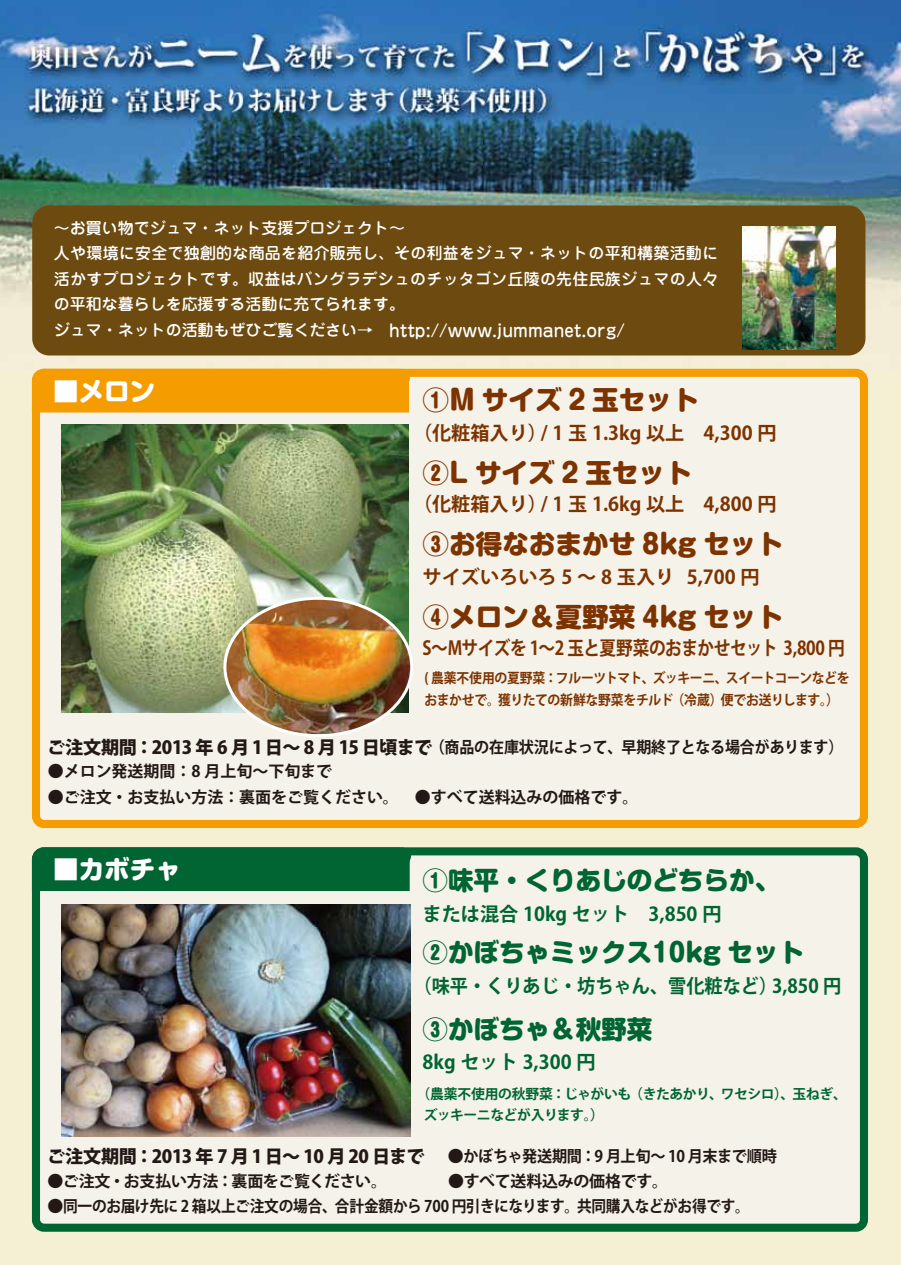
<style>
.page{position:relative;width:901px;height:1265px;background:#fff}
.page>*{position:absolute;margin:0;border:0;box-sizing:border-box;transform-origin:0 0}
.t1{font:800 26.55px "Shin M Go Pro";color:#7c3300}
.t2{font:800 25.5px "Shin M Go Pro";color:#006532}
.t3{font:800 25.5px "Shin M Go Pro";color:#fff}
.t4{font:700 19.2px "Koz Go Pro";color:#7c3300}
.t5{font:700 19.2px "Koz Go Pro";color:#006532}
.t6{font:700 19.2px "Koz Go Pro";letter-spacing:-.025em;color:#7c3300;scale:.87 1}
.t7{font:700 19.2px "Koz Go Pro";color:#006532;scale:.95 1}
.t8{font:800 18px "Koz Go Pro";letter-spacing:-.02em;color:#221815}
.t9{font:500 16.95px "Jun 34 Pro";color:#fff}
.t10{font:700 15.9px "Koz Go Pro";letter-spacing:-.015em;color:#221815}
.t11{font:500 15.9px/25.5px "Jun 34 Pro";letter-spacing:.015em;color:#fff}
.t12{font:700 15.9px "Koz Go Pro";letter-spacing:-.015em;color:#221815;scale:.94 1}
.t13{font:700 13.8px/21.3px "Koz Go Pro";letter-spacing:-.03em;color:#7c3300;scale:.93 1}
.t14{font:700 13.8px/21.3px "Koz Go Pro";letter-spacing:-.03em;color:#006532}
.s1{font-size:15.9px}
.s2{font-weight:800;font-size:18px}
.s3{font-weight:800}
</style>
<div class="page">
<img style="left:0;top:0;width:900px;height:1265px">
<div style="left:36px;top:373px;width:827px;height:451px;background:#f5f2e9;border-radius:8px"></div>
<div style="left:32px;top:369px;width:835px;height:459px;border:8px solid #f49c00;border-radius:8px"></div>
<svg style="left:28px;top:365px;width:385px;height:51px;background:#f4a922"></svg>
<div style="left:32px;top:205px;width:833px;height:150px;background:#6c4a10;border-radius:17px"></div>
<img style="left:742px;top:226px;width:93px;height:123px">
<img style="left:62px;top:425px;width:346px;height:287px">
<img style="left:225px;top:598px;width:186px;height:137px">
<div style="left:223px;top:597px;width:190px;height:140px;border:3px solid #fff;border-radius:50%"></div>
<div style="left:36px;top:851px;width:827px;height:377px;background:#f5f2e9;border-radius:8px"></div>
<div style="left:32px;top:847px;width:835px;height:385px;border:8px solid #006532;border-radius:8px"></div>
<svg style="left:28px;top:843px;width:385px;height:52px;background:#287c4e"></svg>
<img style="left:62px;top:904px;width:348px;height:232px">
<p class="t11" style="left:54px;top:213px;width:665px">～お買い物でジュマ・ネット支援プロジェクト～<br>人や環境に安全で独創的な商品を紹介販売し、その利益をジュマ・ネットの平和構築活動に活かすプロジェクトです。収益はバングラデシュのチッタゴン丘陵の先住民族ジュマの人々の平和な暮らしを応援する活動に充てられます。</p>
<p class="t9" style="left:54px;top:317px;width:572px"><span class="s1">ジュマ・ネットの活動もぜひご覧ください→　</span>http://www.jummanet.org/</p>
<h2 class="t3" style="left:53px;top:370px;width:104px">■メロン</h2>
<h1 class="t1" style="left:422px;top:378px;width:277px">①M サイズ 2 玉セット</h1>
<p class="t4" style="left:413px;top:420px;width:365px">（化粧箱入り）/ 1 玉 1.3kg 以上　4,300 円</p>
<h1 class="t1" style="left:422px;top:451px;width:270px">②L サイズ 2 玉セット</h1>
<p class="t4" style="left:413px;top:491px;width:365px">（化粧箱入り）/ 1 玉 1.6kg 以上　4,800 円</p>
<h1 class="t1" style="left:422px;top:522px;width:362px">③お得なおまかせ 8kg セット</h1>
<p class="t4" style="left:422px;top:564px;width:338px">サイズいろいろ 5 ～ 8 玉入り 5,700 円</p>
<h1 class="t1" style="left:422px;top:595px;width:362px">④メロン＆夏野菜 4kg セット</h1>
<p class="t6" style="left:422px;top:635px;width:486px">S～Mサイズを 1～2 玉と夏野菜のおまかせセット 3,800 円</p>
<p class="t13" style="left:424px;top:668px;width:458px">( 農薬不使用の夏野菜：フルーツトマト、ズッキーニ、スイートコーンなどをおまかせで。獲りたての新鮮な野菜をチルド（冷蔵）便でお送りします。）</p>
<p class="t12" style="left:47px;top:737px;width:848px"><span class="s2">ご注文期間：2013 年 6 月 1日～ 8 月 15 日頃まで</span><span class="s3">（</span>商品の在庫状況によって、早期終了となる場合があります）</p>
<p class="t10" style="left:48px;top:761px;width:286px">●メロン発送期間：8 月上旬～下旬まで</p>
<p class="t10" style="left:48px;top:787px;width:591px">●ご注文・お支払い方法：裏面をご覧ください。　●すべて送料込みの価格です。</p>
<h2 class="t3" style="left:53px;top:849px;width:129px">■カボチャ</h2>
<h2 class="t2" style="left:422px;top:859px;width:359px">①味平・くりあじのどちらか、</h2>
<p class="t5" style="left:422px;top:901px;width:300px">または混合 10kg セット　3,850 円</p>
<h2 class="t2" style="left:422px;top:932px;width:383px">②かぼちゃミックス10kg セット</h2>
<p class="t7" style="left:413px;top:973px;width:471px">（味平・くりあじ・坊ちゃん、雪化粧など）3,850 円　</p>
<h2 class="t2" style="left:422px;top:1008px;width:231px">③かぼちゃ＆秋野菜</h2>
<p class="t5" style="left:422px;top:1050px;width:174px">8kg セット 3,300 円</p>
<p class="t14" style="left:423px;top:1084px;width:425px;text-indent:-7px">（農薬不使用の秋野菜：じゃがいも（きたあかり、ワセシロ）、玉ねぎ、ズッキーニなどが入ります。）</p>
<p class="t8" style="left:47px;top:1144px;width:378px">ご注文期間：2013 年 7 月 1日～ 10 月 20 日まで</p>
<p class="t10" style="left:447px;top:1146px;width:330px">●かぼちゃ発送期間：9 月上旬～ 10 月末まで順時</p>
<p class="t10" style="left:48px;top:1170px;width:341px">●ご注文・お支払い方法：裏面をご覧ください。</p>
<p class="t10" style="left:409px;top:1170px;width:260px">　　 ●すべて送料込みの価格です。</p>
<p class="t10" style="left:48px;top:1196px;width:703px">●同一のお届け先に 2 箱以上ご注文の場合、合計金額から 700 円引きになります。共同購入などがお得です。</p>
</div>
